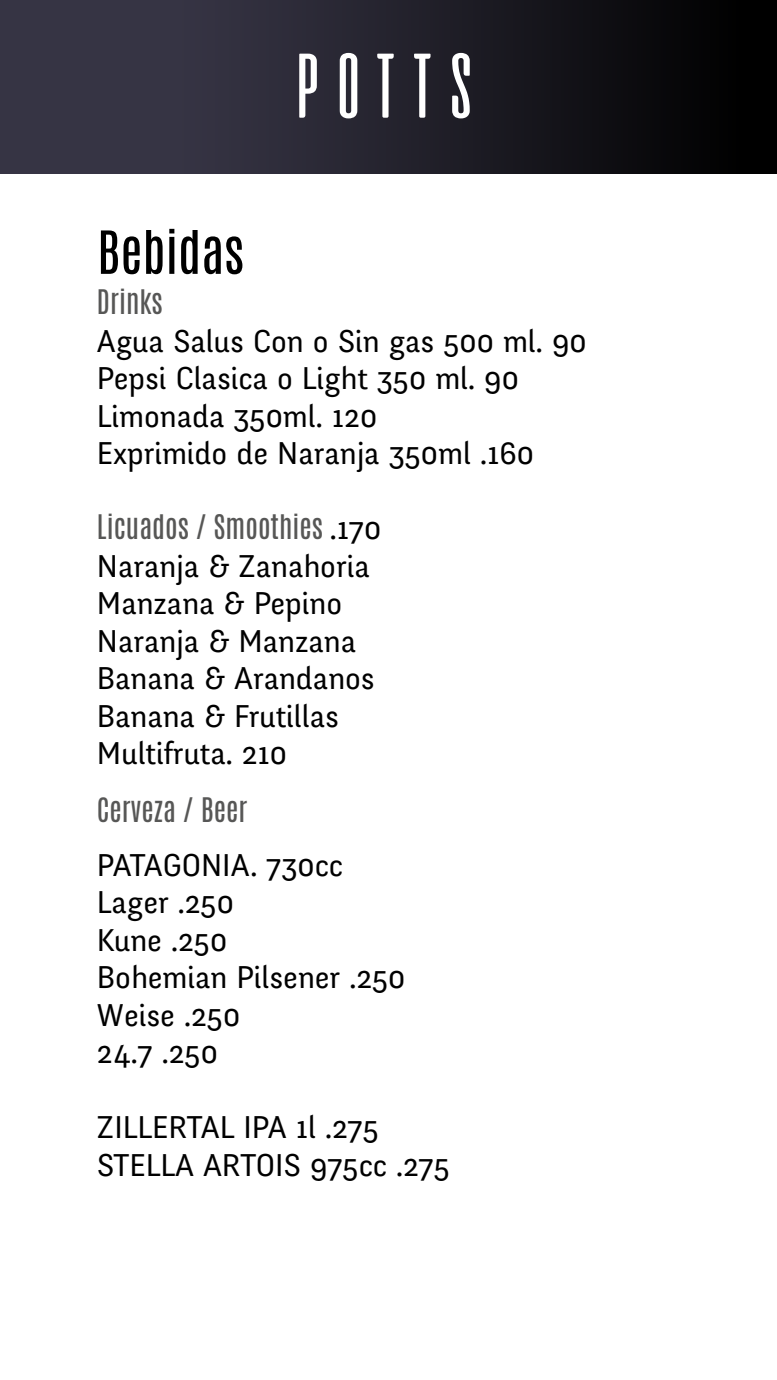
<style>
.page{position:relative;width:777px;height:1380px;background:#fff}
.page>*{position:absolute;margin:0;border:0;box-sizing:border-box;transform-origin:0 0}
.t1{font:91.5px "aliensandcows";color:#fff}
.t2{font:50.5px "Antonio";color:#000}
.t3{font:31.25px/37.5px "Fengardo Neue";color:#000}
.t4{font:28.25px "Antonio";color:#575756}
.s1{font-family:"Fengardo Neue";font-size:31.25px;color:#000}
</style>
<div class="page">
<div style="left:0;top:0;width:776px;height:174px;background:linear-gradient(to right,#413e52,#020203)"></div>
<h1 class="t1" style="left:288px;top:38px;width:195px">POTTS</h1>
<h2 class="t2" style="left:97px;top:215px;width:148px">Bebidas</h2>
<p class="t4" style="left:97px;top:281px;width:67px">Drinks</p>
<p class="t3" style="left:97px;top:323px;width:491px">Agua Salus Con o Sin gas 500 ml. 90<br>Pepsi Clasica o Light 350 ml. 90<br>Limonada 350ml. 120<br>Exprimido de Naranja 350ml .160</p>
<p class="t4" style="left:97px;top:506px;width:286px">Licuados / Smoothies <span class="s1">.170</span></p>
<p class="t3" style="left:97px;top:548px;width:279px">Naranja &amp; Zanahoria<br>Manzana &amp; Pepino<br>Naranja &amp; Manzana<br>Banana &amp; Arandanos<br>Banana &amp; Frutillas<br>Multifruta. 210</p>
<p class="t4" style="left:97px;top:789px;width:152px">Cerveza / Beer</p>
<p class="t3" style="left:97px;top:847px;width:310px">PATAGONIA. 730cc<br>Lager .250<br>Kune .250<br>Bohemian Pilsener .250<br>Weise .250<br>24.7 .250</p>
<p class="t3" style="left:97px;top:1109px;width:354px">ZILLERTAL IPA 1l .275<br>STELLA ARTOIS 975cc .275</p>
</div>
